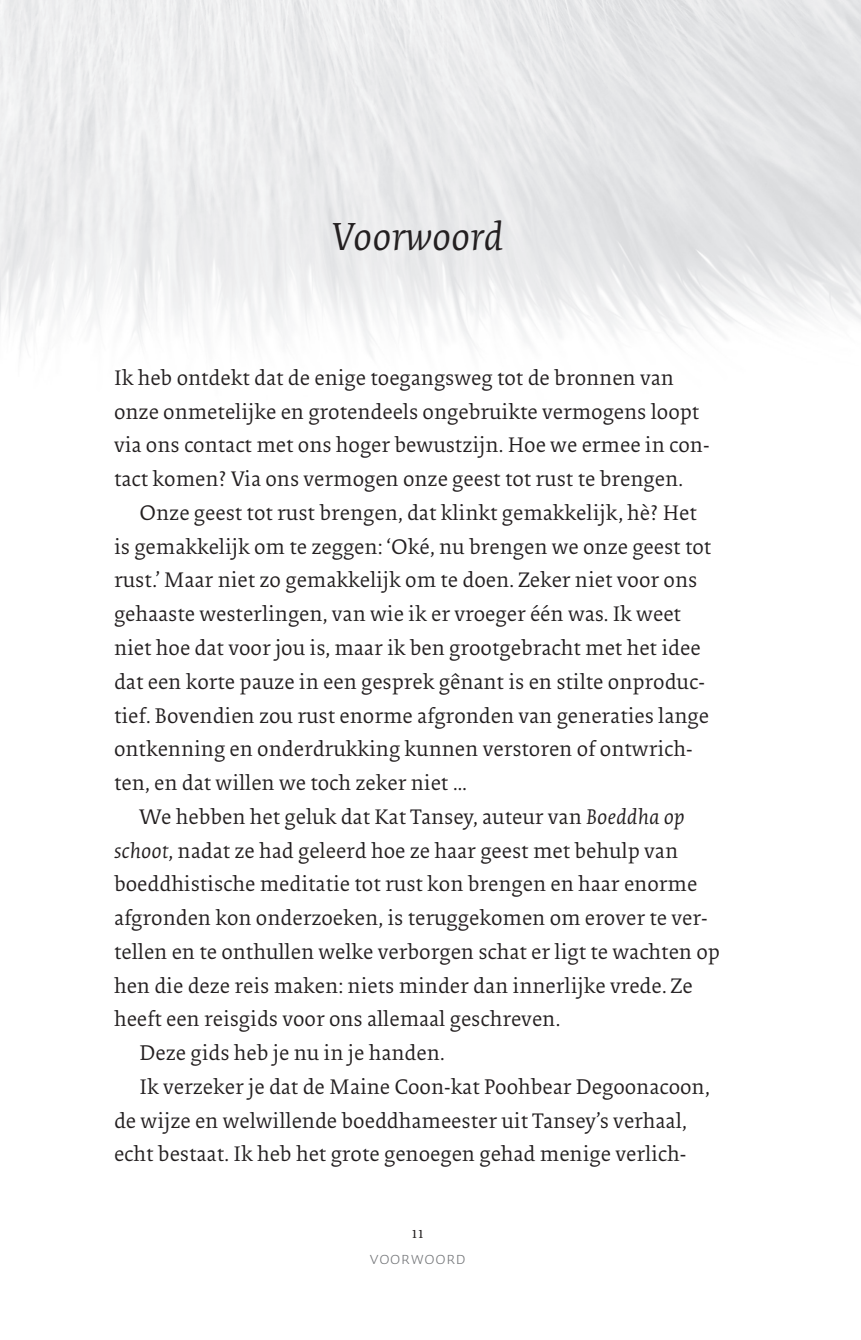
<style>
.page{position:relative;width:861px;height:1340px;background:#fff}
.page>*{position:absolute;margin:0;border:0;box-sizing:border-box;transform-origin:0 0}
.t1{font:40.5px "Collis Italic Bib";color:#231f20}
.t2{font:21.82px/33.8px "Collis Roman Bib";color:#231f20}
.t3{font:18px "Auto 1 Light Sm Cp";color:#76787b}
.t4{font:15.75px "Collis Roman Bib";color:#231f20}
.s1{font-family:"Collis Italic Bib"}
</style>
<div class="page">
<h1 class="t1" style="left:332px;top:219px;width:173px">Voorwoord</h1>
<p class="t2" style="left:114px;top:362px;width:597px">Ik heb ontdekt dat de enige toegangsweg tot de bronnen van onze onmetelijke en grotendeels ongebruikte vermogens loopt via ons contact met ons hoger bewustzijn. Hoe we ermee in con&shy;tact komen? Via ons vermogen onze geest tot rust te brengen.</p>
<p class="t2" style="left:114px;top:497px;width:599px;text-indent:26px">Onze geest tot rust brengen, dat klinkt gemakkelijk, hè? Het is gemakkelijk om te zeggen: ‘Oké, nu brengen we onze geest tot rust.’ Maar niet zo gemakkelijk om te doen. Zeker niet voor ons gehaaste westerlingen, van wie ik er vroeger één was. Ik weet niet hoe dat voor jou is, maar ik ben grootgebracht met het idee dat een korte pauze in een gesprek gênant is en stilte onproduc&shy;tief. Bovendien zou rust enorme afgronden van generaties lange ontkenning en onderdrukking kunnen verstoren of ontwrich&shy;ten, en dat willen we toch zeker niet …</p>
<p class="t2" style="left:140px;top:801px;width:547px">We hebben het geluk dat Kat Tansey, auteur van <span class="s1">Boeddha op</span></p>
<p class="t2" style="left:114px;top:835px;width:566px"><span class="s1">schoot</span>, nadat ze had geleerd hoe ze haar geest met behulp van</p>
<p class="t2" style="left:114px;top:869px;width:585px">boeddhistische meditatie tot rust kon brengen en haar enorme</p>
<p class="t2" style="left:114px;top:902px;width:595px">afgronden kon onderzoeken, is teruggekomen om erover te ver-</p>
<p class="t2" style="left:114px;top:936px;width:607px">tellen en te onthullen welke verborgen schat er ligt te wachten op</p>
<p class="t2" style="left:114px;top:970px;width:580px">hen die deze reis maken: niets minder dan innerlijke vrede. Ze</p>
<p class="t2" style="left:114px;top:1004px;width:448px">heeft een reisgids voor ons allemaal geschreven.</p>
<p class="t2" style="left:140px;top:1037px;width:306px">Deze gids heb je nu in je handen.</p>
<p class="t2" style="left:140px;top:1071px;width:572px">Ik verzeker je dat de Maine Coon-kat Poohbear Degoonacoon,</p>
<p class="t2" style="left:114px;top:1105px;width:574px">de wijze en welwillende boeddhameester uit Tansey’s verhaal,</p>
<p class="t2" style="left:114px;top:1139px;width:574px">echt bestaat. Ik heb het grote genoegen gehad menige verlich-</p>
<p class="t4" style="left:412px;top:1225px;width:14px">11</p>
<p class="t3" style="left:369px;top:1249px;width:98px">voorwoord</p>
</div>
